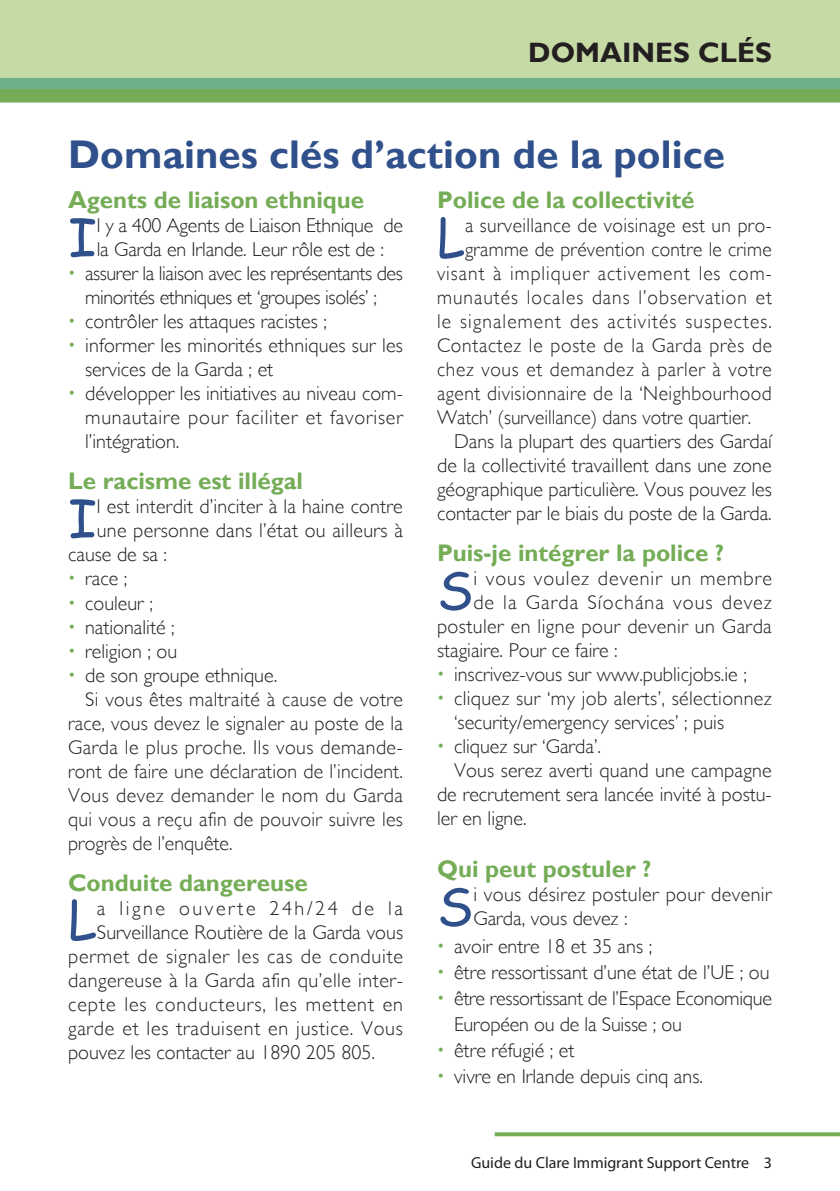
<style>
.page{position:relative;width:840px;height:1191px;background:#fff}
.page>*{position:absolute;margin:0;border:0;box-sizing:border-box;transform-origin:0 0}
.First_paragrapgh{font:52.4px "Comic Sans MS";color:#2f508a}
.Headline_inside{font:700 40px "Gill Sans";letter-spacing:.005em;color:#2f508a}
.Page_strap_top{font:700 28px "Gill Sans";letter-spacing:.005em;color:#231f20}
.Crosshead{font:700 24px "Gill Sans";color:#75ad57}
.Bullets{font:300 20px/24px "Gill Sans";color:#231f20}
.Body_text{font:300 20px/24px "Gill Sans";color:#231f20;text-align:justify}
.First_paragrapgh-2{font:300 20px/24px "Gill Sans";letter-spacing:.025em;color:#231f20}
.First_paragrapgh-3{font:300 20px "Gill Sans";color:#231f20}
.First_paragrapgh-4{font:300 20px "Gill Sans";letter-spacing:.05em;color:#231f20}
.Bullets-2{font:300 20px/24px "Gill Sans";letter-spacing:-.02em;color:#231f20;text-align:center}
.First_paragrapgh-5{font:300 20px/24px "Gill Sans";letter-spacing:-.01em;color:#231f20}
.First_paragrapgh-6{font:300 20px "Gill Sans";letter-spacing:.055em;color:#231f20}
.First_paragrapgh-7{font:300 20px "Gill Sans";letter-spacing:.06em;color:#231f20}
.First_paragrapgh-8{font:300 20px "Gill Sans";letter-spacing:.13em;color:#231f20}
.Headline_cover{font:16px "Myriad Pro";color:#231f20}
.s1{font-family:"Comic Sans MS";font-weight:400;color:#75ad57}
</style>
<div class="page">
<svg style="left:0;top:89px;width:839px;height:14px;background:#79af5c"></svg>
<div style="left:0;top:0;width:839px;height:89px;background:#6eb089"></div>
<div style="left:0;top:0;width:839px;height:77px;background:#c6daa6"></div>
<svg style="left:494px;top:1132px;width:345px;height:4px"></svg>
<p class="Page_strap_top" style="left:528px;top:36px;width:245px">DOMAINES CLÉS</p>
<p class="Headline_inside" style="left:68px;top:130px;width:658px">Domaines clés d’action de la police</p>
<p class="Crosshead" style="left:68px;top:186px;width:297px">Agents de liaison ethnique</p>
<p class="First_paragrapgh" style="left:68px;top:199px;width:30px">I</p>
<p class="First_paragrapgh-5" style="left:97px;top:214px;width:307px">l y a 400 Agents de Liaison Ethnique de la Garda en Irlande. Leur rôle est de :</p>
<p class="Bullets-2" style="left:68px;top:262px;width:336px"><span class="s1">•</span> assurer la liaison avec les représentants des minorités ethniques et ‘groupes isolés’ ;</p>
<p class="Bullets" style="left:68px;top:310px;width:260px"><span class="s1">•</span> contrôler les attaques racistes ;</p>
<p class="Bullets" style="left:85px;top:334px;width:319px;text-indent:-17px"><span class="s1">•</span> informer les minorités ethniques sur les services de la Garda ; et</p>
<p class="Bullets" style="left:85px;top:382px;width:319px;text-align:justify;text-indent:-17px"><span class="s1">•</span> développer les initiatives au niveau com&shy;munautaire pour faciliter et favoriser l’intégration.</p>
<p class="Crosshead" style="left:68px;top:467px;width:236px">Le racisme est illégal</p>
<p class="First_paragrapgh" style="left:68px;top:480px;width:30px">I</p>
<p class="First_paragrapgh-2" style="left:97px;top:495px;width:307px">l est interdit d’inciter à la haine contre</p>
<p class="First_paragrapgh-2" style="left:97px;top:519px;width:307px">une personne dans l’état ou ailleurs à</p>
<p class="First_paragrapgh-3" style="left:68px;top:543px;width:100px">cause de sa :</p>
<p class="Bullets" style="left:68px;top:567px;width:61px"><span class="s1">•</span> race ;</p>
<p class="Bullets" style="left:68px;top:591px;width:86px"><span class="s1">•</span> couleur ;</p>
<p class="Bullets" style="left:68px;top:615px;width:108px"><span class="s1">•</span> nationalité ;</p>
<p class="Bullets" style="left:68px;top:639px;width:111px"><span class="s1">•</span> religion ; ou</p>
<p class="Bullets" style="left:68px;top:663px;width:210px"><span class="s1">•</span> de son groupe ethnique.</p>
<p class="Body_text" style="left:68px;top:687px;width:336px;text-indent:17px">Si vous êtes maltraité à cause de votre race, vous devez le signaler au poste de la Garda le plus proche. Ils vous demande&shy;ront de faire une déclaration de l’incident.<br>Vous devez demander le nom du Garda qui vous a reçu afin de pouvoir suivre les progrès de l’enquête.</p>
<p class="Crosshead" style="left:68px;top:868px;width:241px">Conduite dangereuse</p>
<p class="First_paragrapgh" style="left:68px;top:881px;width:30px">L</p>
<p class="First_paragrapgh-8" style="left:97px;top:896px;width:307px">a ligne ouverte 24h/24 de la</p>
<p class="First_paragrapgh-3" style="left:97px;top:920px;width:307px">Surveillance Routière de la Garda vous</p>
<p class="First_paragrapgh-2" style="left:68px;top:944px;width:336px">permet de signaler les cas de conduite</p>
<p class="First_paragrapgh-2" style="left:68px;top:968px;width:336px">dangereuse à la Garda afin qu’elle inter-</p>
<p class="First_paragrapgh-4" style="left:68px;top:992px;width:336px">cepte les conducteurs, les mettent en</p>
<p class="First_paragrapgh-2" style="left:68px;top:1016px;width:336px">garde et les traduisent en justice. Vous</p>
<p class="First_paragrapgh-3" style="left:68px;top:1040px;width:308px">pouvez les contacter au 1890 205 805.</p>
<p class="Crosshead" style="left:437px;top:186px;width:259px">Police de la collectivité</p>
<p class="First_paragrapgh" style="left:437px;top:199px;width:29px">L</p>
<p class="First_paragrapgh-2" style="left:464px;top:214px;width:308px">a surveillance de voisinage est un pro-</p>
<p class="First_paragrapgh-2" style="left:464px;top:238px;width:308px">gramme de prévention contre le crime</p>
<p class="First_paragrapgh-4" style="left:437px;top:262px;width:336px">visant à impliquer activement les com-</p>
<p class="First_paragrapgh-6" style="left:437px;top:286px;width:336px">munautés locales dans l’observation et</p>
<p class="First_paragrapgh-7" style="left:437px;top:310px;width:336px">le signalement des activités suspectes.</p>
<p class="First_paragrapgh-2" style="left:437px;top:334px;width:336px">Contactez le poste de la Garda près de</p>
<p class="First_paragrapgh-2" style="left:437px;top:358px;width:336px">chez vous et demandez à parler à votre</p>
<p class="First_paragrapgh-2" style="left:437px;top:382px;width:336px">agent divisionnaire de la ‘Neighbourhood</p>
<p class="First_paragrapgh-3" style="left:437px;top:406px;width:315px">Watch’ (surveillance) dans votre quartier.</p>
<p class="Body_text" style="left:437px;top:430px;width:336px;text-indent:17px">Dans la plupart des quartiers des Gardaí de la collectivité travaillent dans une zone géographique particulière. Vous pouvez les contacter par le biais du poste de la Garda.</p>
<p class="Crosshead" style="left:437px;top:539px;width:288px">Puis-je intégrer la police ?</p>
<p class="First_paragrapgh" style="left:437px;top:551px;width:38px">S</p>
<p class="First_paragrapgh-4" style="left:473px;top:567px;width:300px">i vous voulez devenir un membre</p>
<p class="First_paragrapgh-6" style="left:473px;top:591px;width:300px">de la Garda Síochána vous devez</p>
<p class="First_paragrapgh-2" style="left:437px;top:614px;width:336px">postuler en ligne pour devenir un Garda</p>
<p class="First_paragrapgh-3" style="left:437px;top:639px;width:182px">stagiaire. Pour ce faire :</p>
<p class="Bullets" style="left:437px;top:662px;width:311px"><span class="s1">•</span> inscrivez-vous sur www.publicjobs.ie ;</p>
<p class="Bullets" style="left:454px;top:686px;width:319px;text-indent:-17px"><span class="s1">•</span> cliquez sur ‘my job alerts’, sélectionnez ‘security/emergency services’ ; puis</p>
<p class="Bullets" style="left:437px;top:734px;width:165px"><span class="s1">•</span> cliquez sur ‘Garda’.</p>
<p class="Body_text" style="left:437px;top:758px;width:336px;text-indent:17px">Vous serez averti quand une campagne de recrutement sera lancée invité à postu&shy;ler en ligne.</p>
<p class="Crosshead" style="left:437px;top:855px;width:216px">Qui peut postuler ?</p>
<p class="First_paragrapgh" style="left:437px;top:867px;width:38px">S</p>
<p class="First_paragrapgh-2" style="left:473px;top:882px;width:300px">i vous désirez postuler pour devenir<br>Garda, vous devez :</p>
<p class="Bullets" style="left:437px;top:934px;width:216px"><span class="s1">•</span> avoir entre 18 et 35 ans ;</p>
<p class="Bullets" style="left:437px;top:960px;width:334px"><span class="s1">•</span> être ressortissant d’une état de l’UE ; ou</p>
<p class="Bullets" style="left:454px;top:985px;width:319px;line-height:26px;text-indent:-17px"><span class="s1">•</span> être ressortissant de l’Espace Economique<br>Européen ou de la Suisse ; ou</p>
<p class="Bullets" style="left:437px;top:1038px;width:139px"><span class="s1">•</span> être réfugié ; et</p>
<p class="Bullets" style="left:437px;top:1064px;width:267px"><span class="s1">•</span> vivre en Irlande depuis cinq ans.</p>
<p class="Headline_cover" style="left:471px;top:1153px;width:302px">Guide du Clare Immigrant Support Centre 3</p>
</div>
